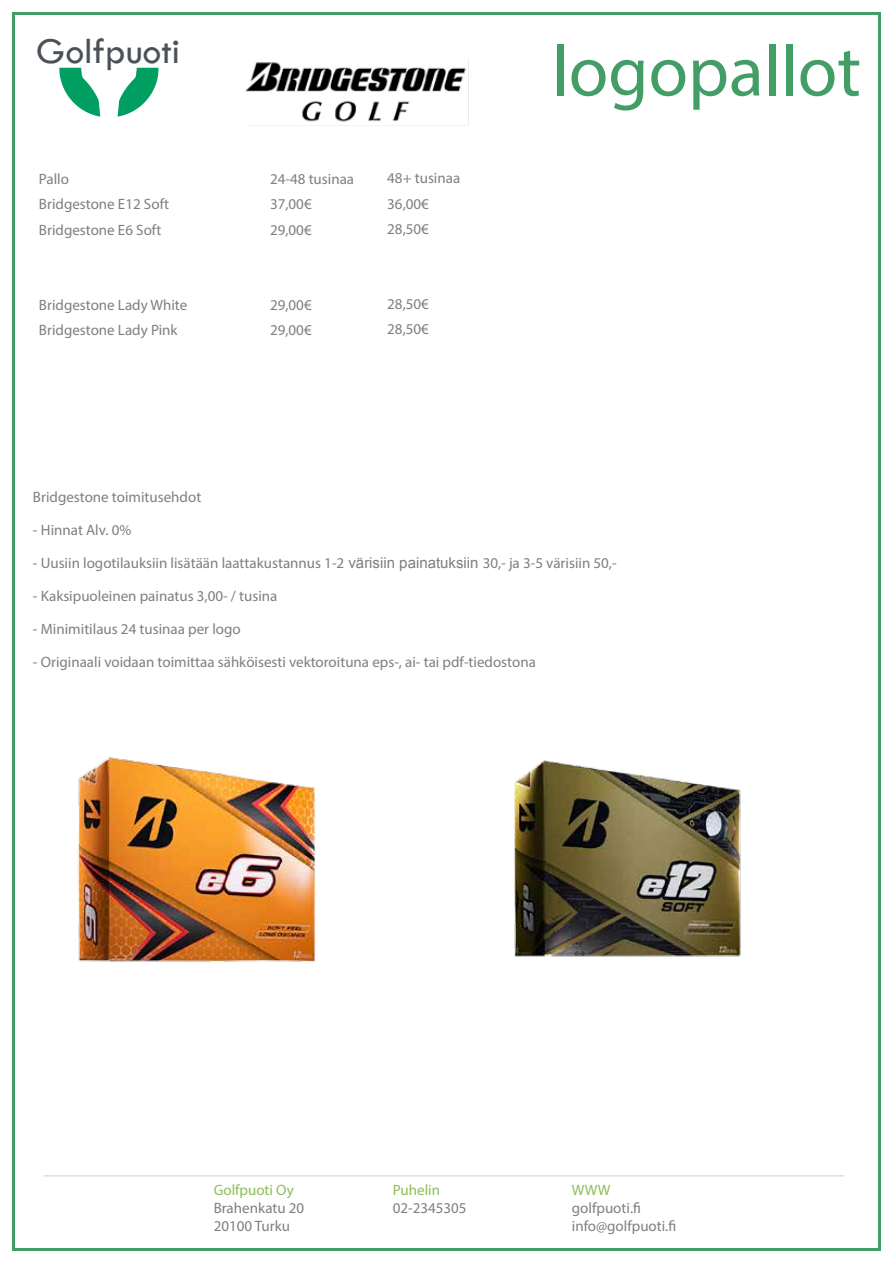
<style>
.page{position:relative;width:893px;height:1263px;background:#fff}
.page>*{position:absolute;margin:0;border:0;box-sizing:border-box;transform-origin:0 0}
.t1{font:72px "Myriad Pro";color:#439d66}
.t2{font:37.8px "Tw Cen";color:#4c5158}
.t3{font:15px/18px "Myriad Pro";color:#7f7f7f}
.t4{font:15px "Myriad Pro";color:#8abe59}
.s1{font-family:"Arial"}
</style>
<div class="page">
<hr style="left:44px;top:1175px;width:800px;height:1px;background:#dcddde">
<svg style="left:59px;top:68px;width:100px;height:49px"></svg>
<img style="left:246px;top:59px;width:223px;height:67px">
<img style="left:514px;top:760px;width:227px;height:197px">
<img style="left:77px;top:757px;width:239px;height:205px">
<h2 class="t2" style="left:36px;top:28px;width:145px">Golfpuoti</h2>
<h1 class="t1" style="left:552px;top:27px;width:311px">logopallot</h1>
<p class="t3" style="left:39px;top:170px;width:32px">Pallo</p>
<p class="t3" style="left:270px;top:170px;width:86px">24-48 tusinaa</p>
<p class="t3" style="left:387px;top:169px;width:74px">48+ tusinaa</p>
<p class="t3" style="left:39px;top:195px;width:132px">Bridgestone E12 Soft</p>
<p class="t3" style="left:270px;top:195px;width:43px">37,00€</p>
<p class="t3" style="left:387px;top:194px;width:43px">36,00€</p>
<p class="t3" style="left:39px;top:220px;width:124px">Bridgestone E6 Soft</p>
<p class="t3" style="left:270px;top:220px;width:43px">29,00€</p>
<p class="t3" style="left:387px;top:219px;width:43px">28,50€</p>
<p class="t3" style="left:39px;top:296px;width:150px">Bridgestone Lady White</p>
<p class="t3" style="left:270px;top:296px;width:43px">29,00€</p>
<p class="t3" style="left:387px;top:295px;width:43px">28,50€</p>
<p class="t3" style="left:39px;top:321px;width:140px">Bridgestone Lady Pink</p>
<p class="t3" style="left:270px;top:321px;width:43px">29,00€</p>
<p class="t3" style="left:387px;top:320px;width:43px">28,50€</p>
<p class="t3" style="left:33px;top:488px;width:170px">Bridgestone toimitusehdot</p>
<p class="t3" style="left:33px;top:521px;width:100px">- Hinnat Alv. 0%</p>
<p class="t3" style="left:33px;top:554px;width:585px">- Uusiin logotilauksiin lisätään laattakustannus 1-2 <span class="s1">värisiin painatuksiin</span> 30,- ja 3-5 värisiin 50,-</p>
<p class="t3" style="left:33px;top:587px;width:246px">- Kaksipuoleinen painatus 3,00- / tusina</p>
<p class="t3" style="left:33px;top:620px;width:209px">- Minimitilaus 24 tusinaa per logo</p>
<p class="t3" style="left:33px;top:653px;width:504px">- Originaali voidaan toimittaa sähköisesti vektoroituna eps-, ai- tai pdf-tiedostona</p>
<p class="t4" style="left:214px;top:1181px;width:82px">Golfpuoti Oy</p>
<p class="t3" style="left:214px;top:1199px;width:92px">Brahenkatu 20<br>20100 Turku</p>
<p class="t4" style="left:393px;top:1181px;width:49px">Puhelin</p>
<p class="t3" style="left:393px;top:1199px;width:75px">02-2345305</p>
<p class="t4" style="left:572px;top:1181px;width:40px">WWW</p>
<p class="t3" style="left:572px;top:1199px;width:106px">golfpuoti.fi info@golfpuoti.fi</p>
</div>
